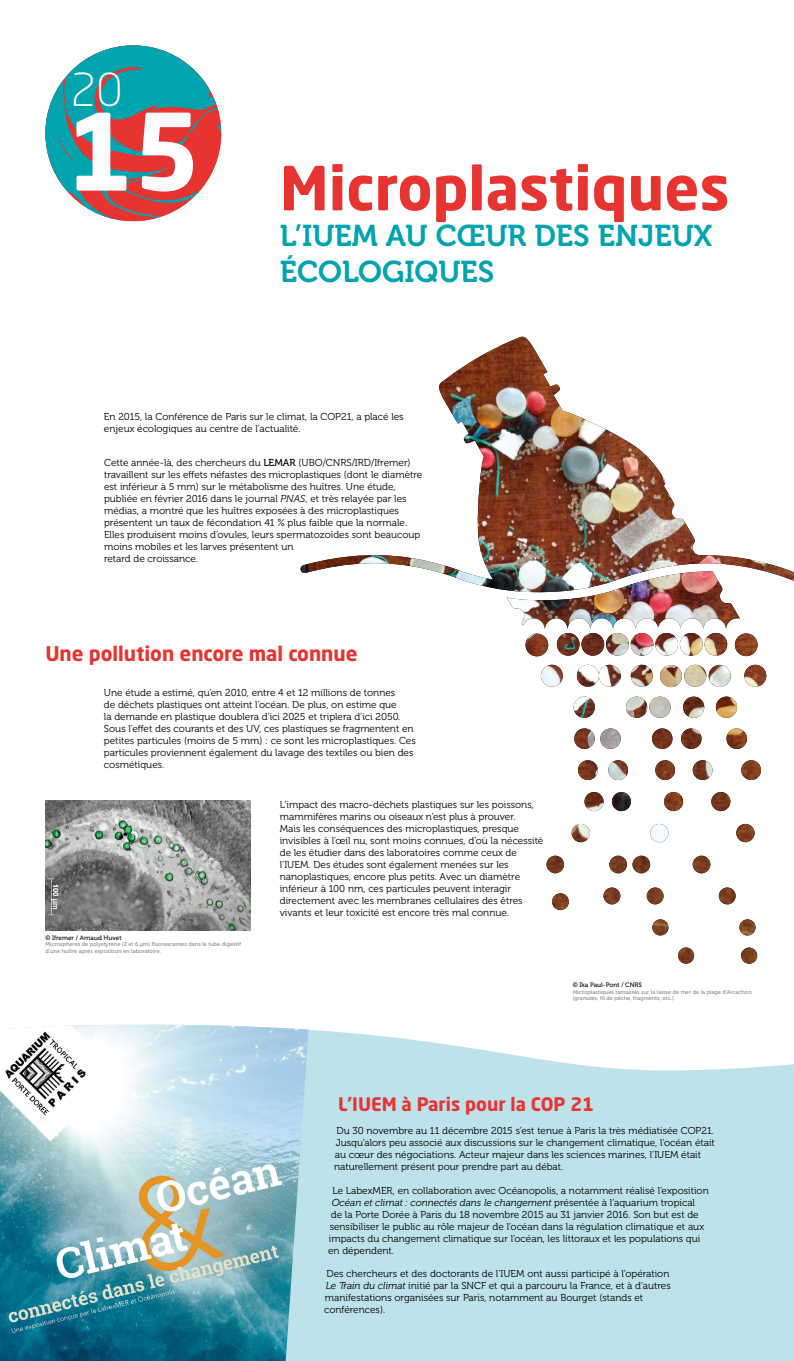
<style>
.page{position:relative;width:794px;height:1361px;background:#fff}
.page>*{position:absolute;margin:0;border:0;box-sizing:border-box;transform-origin:0 0}
.t1{font:700 104.92px "Neo Sans Std";color:#fff}
.t2{font:700 60px "Neo Sans Std";color:#e73431}
.t3{font:300 44.96px "Neo Sans Std";color:#fff}
.t4{font:30px/36px "Museo 700";color:#00a4af}
.t5{font:700 20px "Neo Sans Std";color:#e73431}
.t6{font:700 18.4px "Neo Sans Std";color:#e73431}
.t7{font:10px/12px "Museo 300";color:#000}
.t8{font:italic 10px "Museo 300";color:#000}
.t9{font:6.4px "Museo 500";color:#000}
.t10{font:5.6px/6.7px "Museo 500";color:#878787}
.s1{font-family:"Museo 500"}
.s2{font-style:italic}
.s3{font-style:normal}
</style>
<div class="page">
<svg style="left:308px;top:1029px;width:486px;height:332px;background:#c3e4ea"></svg>
<svg style="left:45px;top:45px;width:176px;height:176px"></svg>
<svg style="left:525px;top:632px;width:242px;height:331px"></svg>
<img style="left:300px;top:337px;width:494px;height:292px">
<img style="left:0;top:1024px;width:308px;height:337px">
<img style="left:45px;top:801px;width:205px;height:129px">
<h3 class="t3" style="left:70px;top:63px;width:54px">20</h3>
<h1 class="t1" style="left:66px;top:84px;width:137px">15</h1>
<h2 class="t2" style="left:280px;top:150px;width:451px">Microplastiques</h2>
<h3 class="t4" style="left:280px;top:218px;width:434px">L’IUEM AU CŒUR DES ENJEUX<br>ÉCOLOGIQUES</h3>
<p class="t7" style="left:104px;top:410px;width:301px">En 2015, la Conférence de Paris sur le climat, la COP21, a placé les enjeux écologiques au centre de l’actualité.</p>
<p class="t7" style="left:104px;top:457px;width:320px">Cette année-là, des chercheurs du <span class="s1">LEMAR</span> (UBO/CNRS/IRD/Ifremer) travaillent sur les effets néfastes des microplastiques (dont le diamètre est inférieur à 5 mm) sur le métabolisme des huîtres. Une étude, publiée en février 2016 dans le journal <span class="s2">PNAS</span>, et très relayée par les médias, a montré que les huîtres exposées à des microplastiques présentent un taux de fécondation 41 % plus faible que la normale.<br>Elles produisent moins d’ovules, leurs spermatozoïdes sont beaucoup moins mobiles et les larves présentent un<br>retard de croissance.</p>
<h3 class="t5" style="left:45px;top:640px;width:314px">Une pollution encore mal connue</h3>
<p class="t7" style="left:104px;top:686px;width:313px">Une étude a estimé, qu’en 2010, entre 4 et 12 millions de tonnes<br>de déchets plastiques ont atteint l’océan. De plus, on estime que<br>la demande en plastique doublera d’ici 2025 et triplera d’ici 2050.<br>Sous l’effet des courants et des UV, ces plastiques se fragmentent en petites particules (moins de 5 mm) : ce sont les microplastiques. Ces particules proviennent également du lavage des textiles ou bien des cosmétiques.</p>
<p class="t7" style="left:280px;top:799px;width:265px">L’impact des macro-déchets plastiques sur les poissons, mammifères marins ou oiseaux n’est plus à prouver.<br>Mais les conséquences des microplastiques, presque invisibles à l’œil nu, sont moins connues, d’où la nécessité de les étudier dans des laboratoires comme ceux de l’IUEM. Des études sont également menées sur les nanoplastiques, encore plus petits. Avec un diamètre inférieur à 100 nm, ces particules peuvent interagir directement avec les membranes cellulaires des êtres vivants et leur toxicité est encore très mal connue.</p>
<p class="t9" style="left:45px;top:934px;width:78px">© Ifremer / Arnaud Huvet</p>
<p class="t10" style="left:45px;top:941px;width:197px">Microsphères de polystyrène (2 et 6 µm) fluorescentes dans le tube digestif d’une huître après exposition en laboratoire.</p>
<p class="t9" style="left:573px;top:981px;width:71px">© Ika Paul-Pont / CNRS</p>
<p class="t10" style="left:573px;top:988px;width:181px">Microplastiques ramassés sur la laisse de mer de la plage d’Arcachon (granulés, fil de pêche, fragments, etc.)</p>
<h3 class="t6" style="left:338px;top:1092px;width:257px">L’IUEM à Paris pour la COP 21</h3>
<p class="t7" style="left:334px;top:1125px;width:382px">Du 30 novembre au 11 décembre 2015 s’est tenue à Paris la très médiatisée COP21.<br>Jusqu’alors peu associé aux discussions sur le changement climatique, l’océan était au cœur des négociations. Acteur majeur dans les sciences marines, l’IUEM était naturellement présent pour prendre part au débat.</p>
<p class="t7" style="left:332px;top:1184px;width:378px">Le LabexMER, en collaboration avec Océanopolis, a notamment réalisé l’exposition</p>
<p class="t8" style="left:332px;top:1196px;width:365px">Océan et climat : connectés dans le changement <span class="s3">présentée à l’aquarium tropical</span></p>
<p class="t7" style="left:331px;top:1208px;width:369px">de la Porte Dorée à Paris du 18 novembre 2015 au 31 janvier 2016. Son but est de</p>
<p class="t7" style="left:330px;top:1220px;width:376px">sensibiliser le public au rôle majeur de l’océan dans la régulation climatique et aux</p>
<p class="t7" style="left:329px;top:1232px;width:373px">impacts du changement climatique sur l’océan, les littoraux et les populations qui</p>
<p class="t7" style="left:328px;top:1244px;width:68px">en dépendent.</p>
<p class="t7" style="left:324px;top:1267px;width:348px">Des chercheurs et des doctorants de l’IUEM ont aussi participé à l’opération <span class="s2">Le Train du climat</span> initié par la SNCF et qui a parcouru la France, et à d’autres manifestations organisées sur Paris, notamment au Bourget (stands et conférences).</p>
</div>
